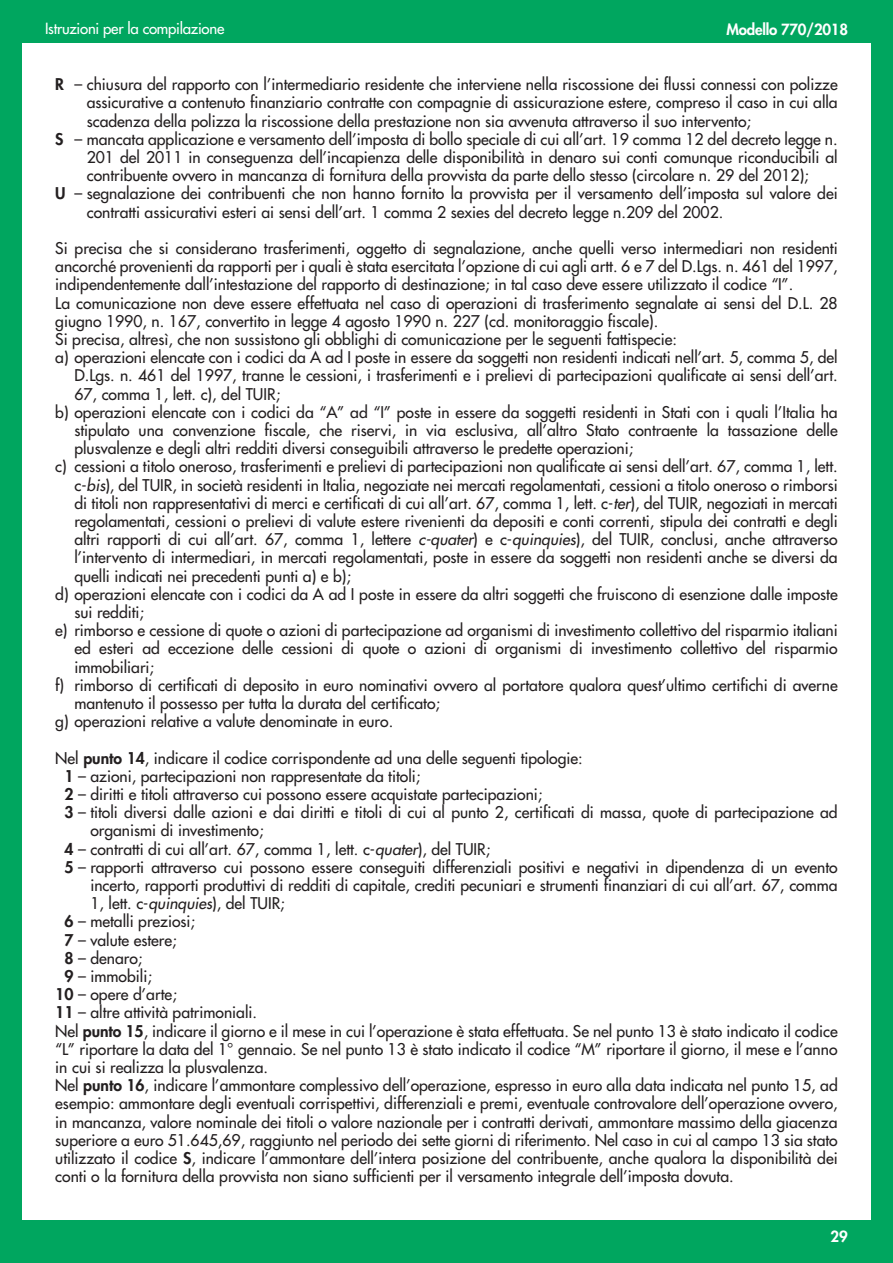
<style>
.page{position:relative;width:893px;height:1263px;background:#fff}
.page>*{position:absolute;margin:0;border:0;box-sizing:border-box;transform-origin:0 0}
.t1{font:15.75px "Futura";color:#231f20}
.t2{font:15px "Futura";letter-spacing:-.015em;color:#fff}
.t3{font:800 15px "Futura";letter-spacing:-.015em;color:#fff}
.s1{font-weight:800}
.s2{font-style:italic}
</style>
<div class="page">
<div style="left:0;top:43px;width:21px;height:1220px;background:#00a65f"></div>
<div style="left:872px;top:43px;width:21px;height:1177px;background:#00a65f"></div>
<div style="left:0;top:1220px;width:893px;height:43px;background:#00a65f"></div>
<div style="left:0;top:0;width:893px;height:43px;background:#00a65f"></div>
<p class="t2" style="left:45px;top:21px;width:181px">Istruzioni per la compilazione</p>
<p class="t3" style="left:727px;top:23px;width:123px">Modello 770/2018</p>
<p class="t1" style="left:55px;top:77px;width:784px"><span class="s1">R</span> – chiusura del rapporto con l’intermediario residente che interviene nella riscossione dei flussi connessi con polizze</p>
<p class="t1" style="left:87px;top:95px;width:752px">assicurative a contenuto finanziario contratte con compagnie di assicurazione estere, compreso il caso in cui alla</p>
<p class="t1" style="left:87px;top:113px;width:666px">scadenza della polizza la riscossione della prestazione non sia avvenuta attraverso il suo intervento;</p>
<p class="t1" style="left:55px;top:131px;width:784px"><span class="s1">S</span> – mancata applicazione e versamento dell’imposta di bollo speciale di cui all’art. 19 comma 12 del decreto legge n.</p>
<p class="t1" style="left:87px;top:149px;width:752px">201 del 2011 in conseguenza dell’incapienza delle disponibilità in denaro sui conti comunque riconducibili al</p>
<p class="t1" style="left:87px;top:168px;width:723px">contribuente ovvero in mancanza di fornitura della provvista da parte dello stesso (circolare n. 29 del 2012);</p>
<p class="t1" style="left:55px;top:186px;width:784px"><span class="s1">U</span> – segnalazione dei contribuenti che non hanno fornito la provvista per il versamento dell’imposta sul valore dei</p>
<p class="t1" style="left:87px;top:204px;width:638px">contratti assicurativi esteri ai sensi dell’art. 1 comma 2 sexies del decreto legge n.209 del 2002.</p>
<p class="t1" style="left:55px;top:240px;width:784px">Si precisa che si considerano trasferimenti, oggetto di segnalazione, anche quelli verso intermediari non residenti</p>
<p class="t1" style="left:55px;top:259px;width:784px">ancorché provenienti da rapporti per i quali è stata esercitata l’opzione di cui agli artt. 6 e 7 del D.Lgs. n. 461 del 1997,</p>
<p class="t1" style="left:55px;top:277px;width:740px">indipendentemente dall’intestazione del rapporto di destinazione; in tal caso deve essere utilizzato il codice “I”.</p>
<p class="t1" style="left:55px;top:295px;width:784px">La comunicazione non deve essere effettuata nel caso di operazioni di trasferimento segnalate ai sensi del D.L. 28</p>
<p class="t1" style="left:55px;top:313px;width:604px">giugno 1990, n. 167, convertito in legge 4 agosto 1990 n. 227 (cd. monitoraggio fiscale).</p>
<p class="t1" style="left:55px;top:331px;width:623px">Si precisa, altresì, che non sussistono gli obblighi di comunicazione per le seguenti fattispecie:</p>
<p class="t1" style="left:55px;top:349px;width:784px">a) operazioni elencate con i codici da A ad I poste in essere da soggetti non residenti indicati nell’art. 5, comma 5, del</p>
<p class="t1" style="left:74px;top:368px;width:765px">D.Lgs. n. 461 del 1997, tranne le cessioni, i trasferimenti e i prelievi di partecipazioni qualificate ai sensi dell’art.</p>
<p class="t1" style="left:74px;top:386px;width:207px">67, comma 1, lett. c), del TUIR;</p>
<p class="t1" style="left:55px;top:404px;width:784px">b) operazioni elencate con i codici da “A” ad “I” poste in essere da soggetti residenti in Stati con i quali l’Italia ha</p>
<p class="t1" style="left:74px;top:422px;width:765px">stipulato una convenzione fiscale, che riservi, in via esclusiva, all’altro Stato contraente la tassazione delle</p>
<p class="t1" style="left:74px;top:440px;width:560px">plusvalenze e degli altri redditi diversi conseguibili attraverso le predette operazioni;</p>
<p class="t1" style="left:55px;top:459px;width:784px">c) cessioni a titolo oneroso, trasferimenti e prelievi di partecipazioni non qualificate ai sensi dell’art. 67, comma 1, lett.</p>
<p class="t1" style="left:74px;top:477px;width:765px">c-<span class="s2">bis</span>), del TUIR, in società residenti in Italia, negoziate nei mercati regolamentati, cessioni a titolo oneroso o rimborsi</p>
<p class="t1" style="left:74px;top:495px;width:765px">di titoli non rappresentativi di merci e certificati di cui all’art. 67, comma 1, lett. c-<span class="s2">ter</span>), del TUIR, negoziati in mercati</p>
<p class="t1" style="left:74px;top:513px;width:765px">regolamentati, cessioni o prelievi di valute estere rivenienti da depositi e conti correnti, stipula dei contratti e degli</p>
<p class="t1" style="left:74px;top:531px;width:765px">altri rapporti di cui all’art. 67, comma 1, lettere <span class="s2">c-quater</span>) e c-<span class="s2">quinquies</span>), del TUIR, conclusi, anche attraverso</p>
<p class="t1" style="left:74px;top:550px;width:765px">l’intervento di intermediari, in mercati regolamentati, poste in essere da soggetti non residenti anche se diversi da</p>
<p class="t1" style="left:74px;top:568px;width:278px">quelli indicati nei precedenti punti a) e b);</p>
<p class="t1" style="left:55px;top:586px;width:784px">d) operazioni elencate con i codici da A ad I poste in essere da altri soggetti che fruiscono di esenzione dalle imposte</p>
<p class="t1" style="left:74px;top:604px;width:71px">sui redditi;</p>
<p class="t1" style="left:55px;top:622px;width:784px">e) rimborso e cessione di quote o azioni di partecipazione ad organismi di investimento collettivo del risparmio italiani</p>
<p class="t1" style="left:74px;top:641px;width:765px">ed esteri ad eccezione delle cessioni di quote o azioni di organismi di investimento collettivo del risparmio</p>
<p class="t1" style="left:74px;top:659px;width:81px">immobiliari;</p>
<p class="t1" style="left:55px;top:677px;width:784px">f) rimborso di certificati di deposito in euro nominativi ovvero al portatore qualora quest’ultimo certifichi di averne</p>
<p class="t1" style="left:74px;top:695px;width:367px">mantenuto il possesso per tutta la durata del certificato;</p>
<p class="t1" style="left:55px;top:713px;width:339px">g) operazioni relative a valute denominate in euro.</p>
<p class="t1" style="left:55px;top:750px;width:529px">Nel <span class="s1">punto 14</span>, indicare il codice corrispondente ad una delle seguenti tipologie:</p>
<p class="t1" style="left:64px;top:768px;width:358px"><span class="s1">1</span> – azioni, partecipazioni non rappresentate da titoli;</p>
<p class="t1" style="left:64px;top:786px;width:480px"><span class="s1">2</span> – diritti e titoli attraverso cui possono essere acquistate partecipazioni;</p>
<p class="t1" style="left:64px;top:804px;width:775px"><span class="s1">3</span> – titoli diversi dalle azioni e dai diritti e titoli di cui al punto 2, certificati di massa, quote di partecipazione ad</p>
<p class="t1" style="left:90px;top:823px;width:175px">organismi di investimento;</p>
<p class="t1" style="left:64px;top:841px;width:427px"><span class="s1">4</span> – contratti di cui all’art. 67, comma 1, lett. c-<span class="s2">quater</span>), del TUIR;</p>
<p class="t1" style="left:64px;top:859px;width:775px"><span class="s1">5</span> – rapporti attraverso cui possono essere conseguiti differenziali positivi e negativi in dipendenza di un evento</p>
<p class="t1" style="left:90px;top:877px;width:749px">incerto, rapporti produttivi di redditi di capitale, crediti pecuniari e strumenti finanziari di cui all’art. 67, comma</p>
<p class="t1" style="left:90px;top:895px;width:196px">1, lett. c-<span class="s2">quinquies</span>), del TUIR;</p>
<p class="t1" style="left:64px;top:914px;width:132px"><span class="s1">6</span> – metalli preziosi;</p>
<p class="t1" style="left:64px;top:932px;width:114px"><span class="s1">7</span> – valute estere;</p>
<p class="t1" style="left:64px;top:950px;width:80px"><span class="s1">8</span> – denaro;</p>
<p class="t1" style="left:64px;top:968px;width:89px"><span class="s1">9</span> – immobili;</p>
<p class="t1" style="left:55px;top:986px;width:123px"><span class="s1">10</span> – opere d’arte;</p>
<p class="t1" style="left:55px;top:1005px;width:203px"><span class="s1">11</span> – altre attività patrimoniali.</p>
<p class="t1" style="left:55px;top:1023px;width:784px">Nel <span class="s1">punto 15</span>, indicare il giorno e il mese in cui l’operazione è stata effettuata. Se nel punto 13 è stato indicato il codice</p>
<p class="t1" style="left:55px;top:1041px;width:784px">“L” riportare la data del 1° gennaio. Se nel punto 13 è stato indicato il codice “M” riportare il giorno, il mese e l’anno</p>
<p class="t1" style="left:55px;top:1059px;width:214px">in cui si realizza la plusvalenza.</p>
<p class="t1" style="left:55px;top:1077px;width:784px">Nel <span class="s1">punto 16</span>, indicare l’ammontare complessivo dell’operazione, espresso in euro alla data indicata nel punto 15, ad</p>
<p class="t1" style="left:55px;top:1096px;width:784px">esempio: ammontare degli eventuali corrispettivi, differenziali e premi, eventuale controvalore dell’operazione ovvero,</p>
<p class="t1" style="left:55px;top:1114px;width:784px">in mancanza, valore nominale dei titoli o valore nazionale per i contratti derivati, ammontare massimo della giacenza</p>
<p class="t1" style="left:55px;top:1132px;width:784px">superiore a euro 51.645,69, raggiunto nel periodo dei sette giorni di riferimento. Nel caso in cui al campo 13 sia stato</p>
<p class="t1" style="left:55px;top:1150px;width:784px">utilizzato il codice <span class="s1">S</span>, indicare l’ammontare dell’intera posizione del contribuente, anche qualora la disponibilità dei</p>
<p class="t1" style="left:55px;top:1168px;width:680px">conti o la fornitura della provvista non siano sufficienti per il versamento integrale dell’imposta dovuta.</p>
<p class="t3" style="left:831px;top:1229px;width:19px">29</p>
</div>
